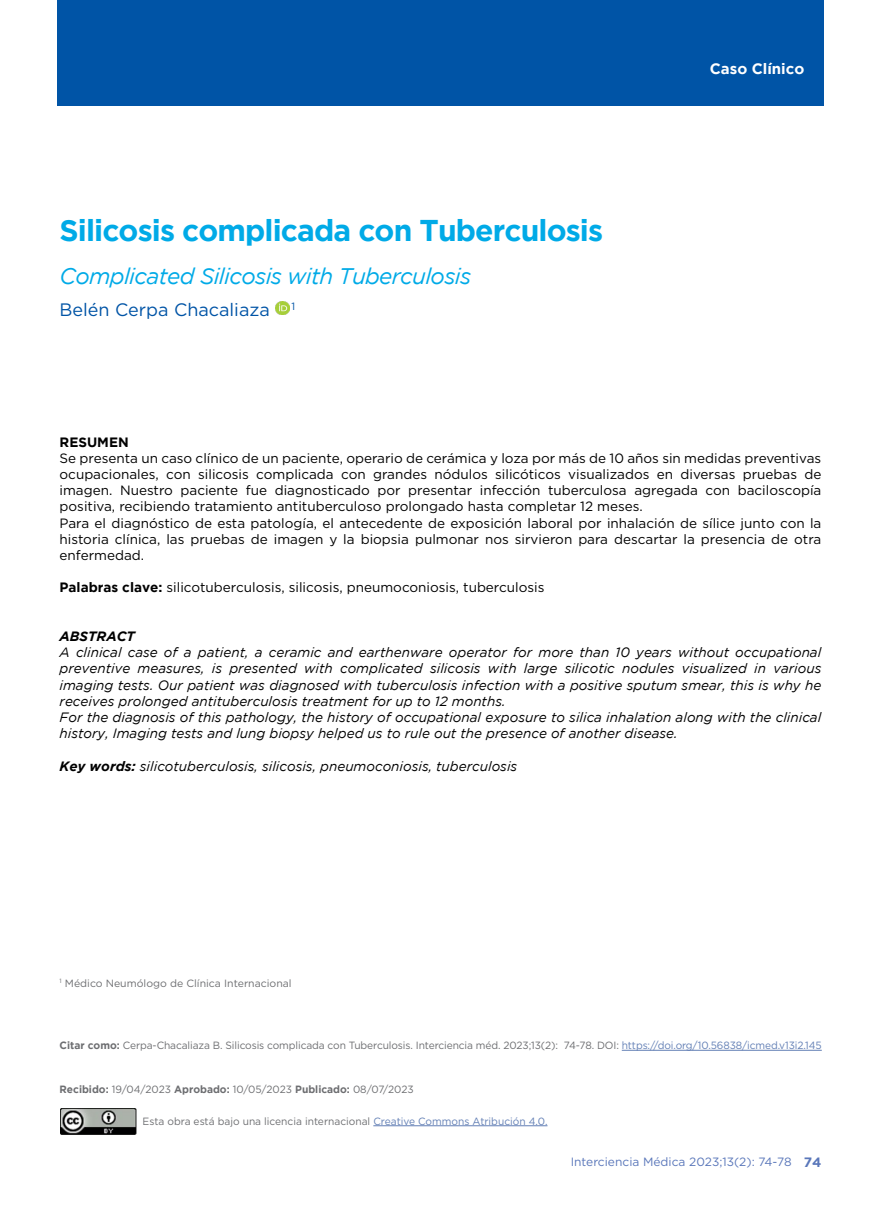
<style>
.page{position:relative;width:881px;height:1212px;background:#fff}
.page>*{position:absolute;margin:0;border:0;box-sizing:border-box;transform-origin:0 0}
.t1{font:700 30px "Gotham";letter-spacing:-.03em;color:#00aae7}
.t2{font:italic 22.5px "Gotham";letter-spacing:-.03em;color:#00aae7}
.t3{font:18px "Gotham";color:#0054a6}
.t4{font:700 15px "Gotham";color:#fff}
.t5{font:13.5px/16.2px "Gotham";color:#000}
.t6{font:italic 13.5px/16.2px "Gotham";color:#000}
.t7{font:italic 700 13.5px "Gotham";color:#000}
.t8{font:700 13.5px "Gotham";color:#000}
.t9{font:700 13.5px "Gotham";color:#5a77ba}
.t10{font:12px "Gotham";color:#5a77ba}
.t11{font:10.5px "Gotham";letter-spacing:-.01em;color:#6d6e71}
.s1{font-weight:700}
.s2{color:#627fb5}
</style>
<div class="page">
<div style="left:57px;top:0;width:766px;height:106px;background:#0054a6"></div>
<img style="left:276px;top:301px;width:13px;height:14px">
<hr style="left:621px;top:1050px;width:200px;height:1px;background:#627fb5">
<img style="left:60px;top:1108px;width:77px;height:27px">
<hr style="left:373px;top:1125px;width:174px;height:1px;background:#627fb5">
<h1 class="t1" style="left:60px;top:213px;width:545px">Silicosis complicada con Tuberculosis</h1>
<h2 class="t2" style="left:60px;top:264px;width:413px">Complicated Silicosis with Tuberculosis</h2>
<h3 class="t3" style="left:60px;top:298px;width:237px">Belén Cerpa Chacaliaza <sup>1</sup></h3>
<p class="t4" style="left:709px;top:60px;width:96px">Caso Clínico</p>
<p class="t8" style="left:60px;top:434px;width:71px">RESUMEN</p>
<p class="t5" style="left:60px;top:450px;width:763px">Se presenta un caso clínico de un paciente, operario de cerámica y loza por más de 10 años sin medidas preventivas ocupacionales, con silicosis complicada con grandes nódulos silicóticos visualizados en diversas pruebas de imagen. Nuestro paciente fue diagnosticado por presentar infección tuberculosa agregada con baciloscopía positiva, recibiendo tratamiento antituberculoso prolongado hasta completar 12 meses.<br>Para el diagnóstico de esta patología, el antecedente de exposición laboral por inhalación de sílice junto con la historia clínica, las pruebas de imagen y la biopsia pulmonar nos sirvieron para descartar la presencia de otra enfermedad.</p>
<p class="t5" style="left:60px;top:579px;width:486px"><span class="s1">Palabras clave:</span> silicotuberculosis, silicosis, pneumoconiosis, tuberculosis</p>
<p class="t7" style="left:60px;top:628px;width:77px">ABSTRACT</p>
<p class="t6" style="left:60px;top:644px;width:763px">A clinical case of a patient, a ceramic and earthenware operator for more than 10 years without occupational preventive measures, is presented with complicated silicosis with large silicotic nodules visualized in various imaging tests. Our patient was diagnosed with tuberculosis infection with a positive sputum smear, this is why he receives prolonged antituberculosis treatment for up to 12 months.<br>For the diagnosis of this pathology, the history of occupational exposure to silica inhalation along with the clinical history, Imaging tests and lung biopsy helped us to rule out the presence of another disease.</p>
<p class="t6" style="left:60px;top:758px;width:459px"><span class="s1">Key words:</span> silicotuberculosis, silicosis, pneumoconiosis, tuberculosis</p>
<p class="t11" style="left:60px;top:976px;width:233px"><sup>1</sup> Médico Neumólogo de Clínica Internacional</p>
<p class="t11" style="left:60px;top:1039px;width:763px"><span class="s1">Citar como:</span> Cerpa-Chacaliaza B. Silicosis complicada con Tuberculosis. Interciencia méd. 2023;13(2): 74-78. DOI: <span class="s2">https://doi.org/10.56838/icmed.v13i2.145</span></p>
<p class="t11" style="left:60px;top:1083px;width:355px"><span class="s1">Recibido:</span> 19/04/2023 <span class="s1">Aprobado:</span> 10/05/2023 <span class="s1">Publicado:</span> 08/07/2023</p>
<p class="t11" style="left:142px;top:1114px;width:406px">Esta obra está bajo una licencia internacional <span class="s2">Creative Commons Atribución 4.0.</span></p>
<p class="t10" style="left:570px;top:1154px;width:222px">Interciencia Médica 2023;13(2): 74-78</p>
<p class="t9" style="left:803px;top:1154px;width:19px">74</p>
</div>
